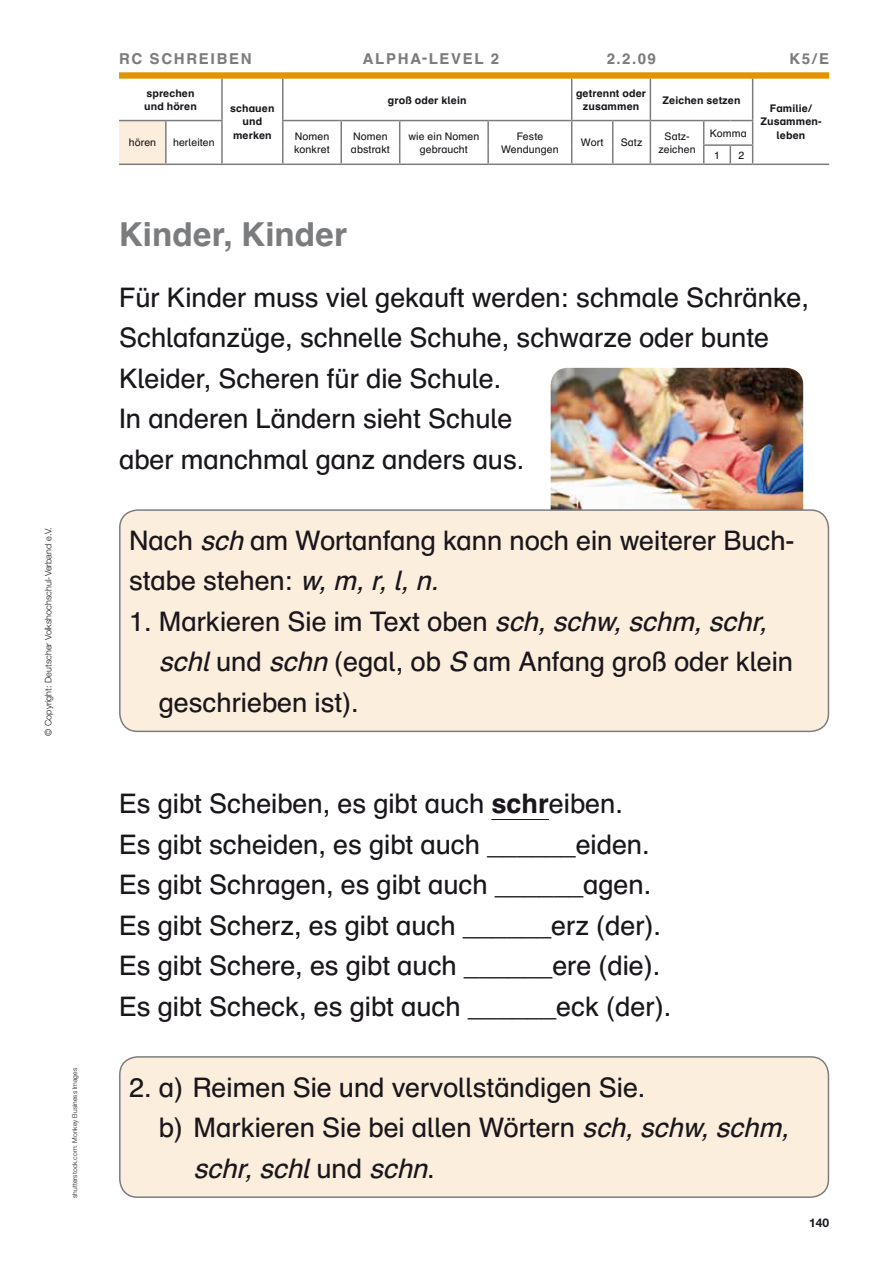
<style>
.page{position:relative;width:893px;height:1263px;background:#fff}
.page>*{position:absolute;margin:0;border:0;box-sizing:border-box;transform-origin:0 0}
.t1{font:700 33px "Schulbuch Nord Pro";color:#7b7c7e}
.t2{font:27px/40.5px "Schulbuch Nord Pro";color:#1a171c}
.t3{font:italic 27px "Schulbuch Nord Pro";color:#1a171c}
.t4{font:700 15px "Schulbuch Nord Pro";letter-spacing:.11em;color:#7b7c7e}
.t5{font:700 12px "Helvetica Neue LT Pro";color:#1a171c}
.t6{font:700 10.5px/13.5px "Schulbuch Nord Pro";letter-spacing:.01em;color:#1a171c;text-align:center}
.t7{font:10.5px/13.5px "Schulbuch Nord Pro";letter-spacing:.01em;color:#1a171c}
.t8{font:300 9px "Helvetica Neue LT Pro";letter-spacing:.005em;color:#1a171c}
.t9{font:300 6.75px "Helvetica Neue LT Pro";letter-spacing:.005em;color:#1a171c}
.s1{font-style:italic}
.s2{font-weight:700}
.s3{font-style:normal}
</style>
<div class="page">
<img style="left:551px;top:368px;width:252px;height:141px">
<div style="left:119px;top:72px;width:710px;height:7px;background:#e29300"></div>
<div style="left:119px;top:121px;width:47px;height:43px;background:#fceedc"></div>
<hr style="left:572px;top:120px;width:41px;height:1px;background:#7b7c7e">
<hr style="left:572px;top:164px;width:41px;height:1px;background:#7b7c7e">
<hr style="left:119px;top:164px;width:47px;height:1px;background:#7b7c7e">
<svg style="left:571px;top:121px;width:1px;height:43px"></svg>
<hr style="left:488px;top:164px;width:84px;height:1px;background:#7b7c7e">
<hr style="left:650px;top:79px;width:1px;height:41px;background:#7b7c7e">
<hr style="left:650px;top:120px;width:54px;height:1px;background:#7b7c7e">
<hr style="left:650px;top:164px;width:54px;height:1px;background:#7b7c7e">
<hr style="left:752px;top:79px;width:1px;height:41px;background:#7b7c7e">
<svg style="left:703px;top:120px;width:50px;height:45px"></svg>
<hr style="left:753px;top:164px;width:76px;height:1px;background:#7b7c7e">
<hr style="left:571px;top:79px;width:1px;height:41px;background:#7b7c7e">
<hr style="left:488px;top:120px;width:84px;height:1px;background:#7b7c7e">
<hr style="left:165px;top:121px;width:2px;height:24px;background:#7b7c7e">
<svg style="left:165px;top:145px;width:2px;height:19px"></svg>
<hr style="left:166px;top:164px;width:56px;height:1px;background:#7b7c7e">
<hr style="left:282px;top:79px;width:1px;height:41px;background:#7b7c7e">
<hr style="left:221px;top:121px;width:2px;height:24px;background:#7b7c7e">
<svg style="left:221px;top:145px;width:2px;height:19px"></svg>
<hr style="left:222px;top:164px;width:61px;height:1px;background:#7b7c7e">
<hr style="left:282px;top:120px;width:59px;height:1px;background:#7b7c7e">
<svg style="left:282px;top:121px;width:1px;height:43px"></svg>
<hr style="left:283px;top:164px;width:58px;height:1px;background:#7b7c7e">
<hr style="left:400px;top:120px;width:88px;height:1px;background:#7b7c7e">
<hr style="left:487px;top:121px;width:2px;height:24px;background:#7b7c7e">
<svg style="left:487px;top:145px;width:2px;height:19px"></svg>
<hr style="left:400px;top:164px;width:88px;height:1px;background:#7b7c7e">
<hr style="left:613px;top:120px;width:37px;height:1px;background:#7b7c7e">
<svg style="left:612px;top:121px;width:1px;height:43px"></svg>
<svg style="left:650px;top:121px;width:1px;height:43px"></svg>
<hr style="left:613px;top:164px;width:37px;height:1px;background:#7b7c7e">
<hr style="left:341px;top:120px;width:59px;height:1px;background:#7b7c7e">
<hr style="left:340px;top:121px;width:2px;height:24px;background:#7b7c7e">
<svg style="left:340px;top:145px;width:2px;height:19px"></svg>
<svg style="left:399px;top:121px;width:1px;height:43px"></svg>
<hr style="left:341px;top:164px;width:59px;height:1px;background:#7b7c7e">
<hr style="left:221px;top:79px;width:2px;height:41px;background:#7b7c7e">
<hr style="left:119px;top:120px;width:47px;height:1px;background:#7b7c7e">
<hr style="left:166px;top:120px;width:57px;height:1px;background:#7b7c7e">
<div style="left:120px;top:510px;width:708px;height:221px;background:#fceedc;border-radius:18px"></div>
<div style="left:119px;top:509px;width:710px;height:223px;border:1px solid #7b7c7e;border-radius:18px"></div>
<div style="left:120px;top:1057px;width:708px;height:140px;background:#fceedc;border-radius:18px"></div>
<div style="left:119px;top:1056px;width:710px;height:142px;border:1px solid #7b7c7e;border-radius:18px"></div>
<hr style="left:491px;top:819px;width:58px;height:1px;background:#1a171c">
<p class="t8" style="left:43px;top:736px;width:210px;rotate:-90deg">© Copyright: Deutscher Volkshochschul-Verband e.V.</p>
<p class="t9" style="left:71px;top:1198px;width:131px;rotate:-90deg">shutterstock.com: Monkey Business Images</p>
<p class="t4" style="left:119px;top:48px;width:134px">RC Schreiben</p>
<p class="t4" style="left:363px;top:48px;width:138px">Alpha-Level 2</p>
<p class="t4" style="left:607px;top:48px;width:51px">2.2.09</p>
<p class="t4" style="left:789px;top:48px;width:39px">K5/E</p>
<p class="t6" style="left:144px;top:86px;width:54px;text-align:left">sprechen und hören</p>
<p class="t6" style="left:388px;top:93px;width:80px">groß oder klein</p>
<p class="t6" style="left:576px;top:86px;width:72px">getrennt oder zusammen</p>
<p class="t6" style="left:662px;top:93px;width:80px">Zeichen setzen</p>
<p class="t6" style="left:760px;top:101px;width:63px">Familie/<br>Zusammen&shy;leben</p>
<p class="t6" style="left:230px;top:101px;width:46px">schauen und merken</p>
<p class="t7" style="left:129px;top:136px;width:29px">hören</p>
<p class="t7" style="left:173px;top:136px;width:43px">herleiten</p>
<p class="t7" style="left:294px;top:129px;width:37px">Nomen konkret</p>
<p class="t7" style="left:351px;top:129px;width:40px">Nomen abstrakt</p>
<p class="t7" style="left:408px;top:129px;width:72px;text-align:center">wie ein Nomen gebraucht</p>
<p class="t7" style="left:501px;top:129px;width:59px;text-align:center">Feste<br>Wendungen</p>
<p class="t7" style="left:581px;top:136px;width:24px">Wort</p>
<p class="t7" style="left:621px;top:136px;width:23px">Satz</p>
<p class="t7" style="left:658px;top:129px;width:39px;text-align:center">Satz&shy;zeichen</p>
<p class="t7" style="left:714px;top:122px;width:34px;line-height:21.9px;text-indent:-4px">Komma<br>1</p>
<p class="t7" style="left:739px;top:148px;width:7px">2</p>
<p class="t1" style="left:119px;top:211px;width:230px">Kinder, Kinder</p>
<p class="t2" style="left:119px;top:277px;width:692px">Für Kinder muss viel gekauft werden: schmale Schränke, Schlafanzüge, schnelle Schuhe, schwarze oder bunte Kleider, Scheren für die Schule.<br>In anderen Ländern sieht Schule<br>aber manchmal ganz anders aus.</p>
<p class="t2" style="left:129px;top:520px;width:667px">Nach <span class="s1">sch</span>am Wortanfang kann noch ein weiterer Buch&shy;stabe stehen: <span class="s1">w,m,r,l,n.</span></p>
<p class="t2" style="left:159px;top:601px;width:636px;text-indent:-30px">1. Markieren Sie im Text oben <span class="s1">sch,schw,schm,schr, schl</span>und <span class="s1">schn</span>(egal, ob <span class="s1">S</span> am Anfang groß oder klein geschrieben ist).</p>
<p class="t2" style="left:119px;top:783px;width:554px">Es gibt Scheiben, es gibt auch <span class="s2">schr</span>eiben.<br>Es gibt scheiden, es gibt auch ______eiden.<br>Es gibt Schragen, es gibt auch ______agen.<br>Es gibt Scherz, es gibt auch ______erz (der).<br>Es gibt Schere, es gibt auch ______ere (die).<br>Es gibt Scheck, es gibt auch ______eck (der).</p>
<p class="t2" style="left:129px;top:1067px;width:518px">2. a) Reimen Sie und vervollständigen Sie.</p>
<p class="t2" style="left:159px;top:1107px;width:640px">b) Markieren Sie bei allen Wörtern <span class="s1">sch,schw,schm,</span></p>
<p class="t3" style="left:194px;top:1149px;width:244px">schr,schl<span class="s3">u n d</span> schn<span class="s3">.</span></p>
<p class="t5" style="left:809px;top:1215px;width:22px">140</p>
</div>
